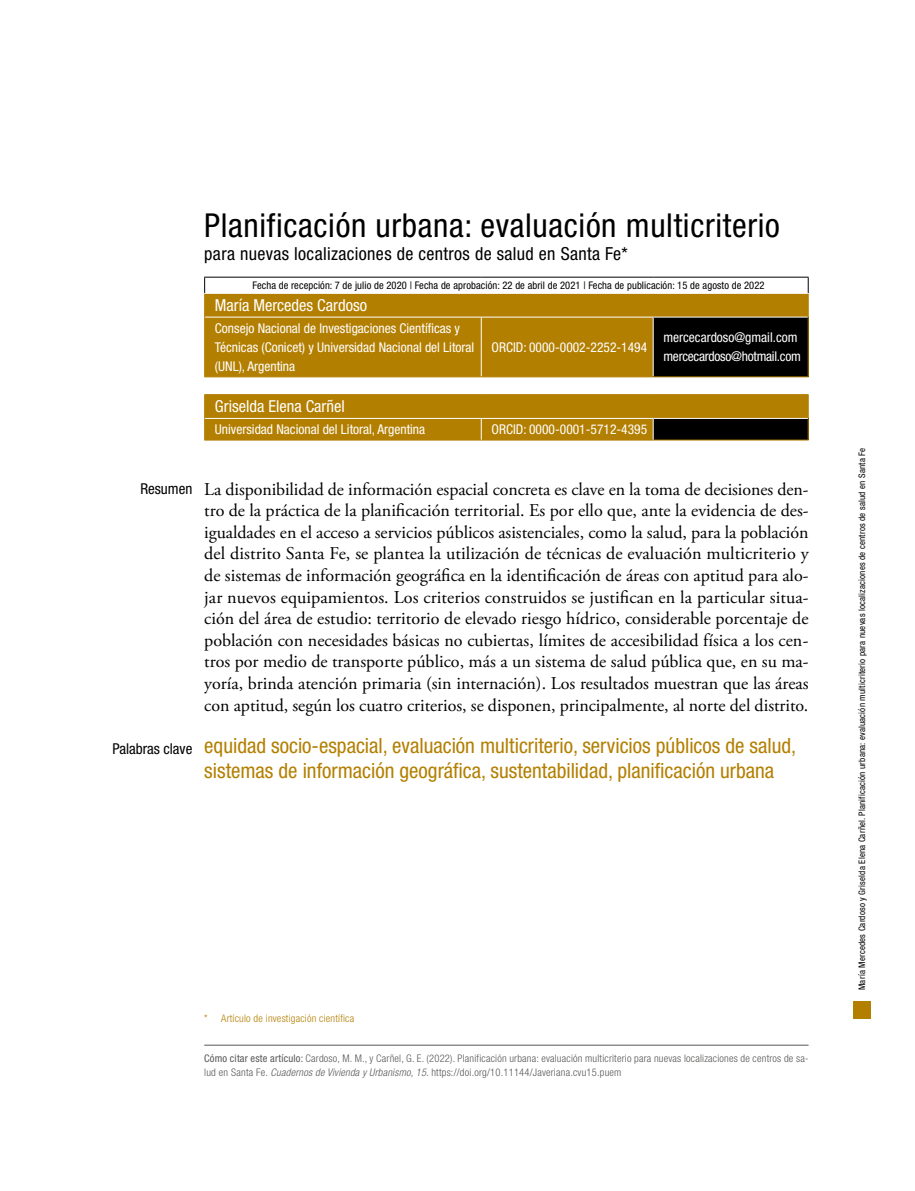
<style>
.page{position:relative;width:915px;height:1191px;background:#fff}
.page>*{position:absolute;margin:0;border:0;box-sizing:border-box;transform-origin:0 0}
.t1{font:condensed 33px "Helvetica Neue LT Std";letter-spacing:.02em;color:#000}
.t2{font:condensed 21px/25.2px "Helvetica Neue LT Std";color:#b37f00}
.t3{font:18px/21.6px "Adobe Garamond Pro";color:#000;text-align:justify}
.t4{font:condensed 18px "Helvetica Neue LT Std";letter-spacing:.02em;color:#000}
.t5{font:condensed 16.5px "Helvetica Neue LT Std";color:#fff}
.t6{font:condensed 15px "Helvetica Neue LT Std";color:#000}
.t7{font:condensed 13.5px/19px "Helvetica Neue LT Std";color:#fff}
.t8{font:condensed 13.5px/19px "Helvetica Neue LT Std";letter-spacing:-.02em;color:#fff}
.t9{font:300 condensed 10.5px/13.5px "Helvetica Neue LT Std";letter-spacing:.02em;color:#575756}
.t10{font:condensed 10.5px "Helvetica Neue LT Std";letter-spacing:.01em;color:#000}
.t11{font:300 condensed 10.5px "Helvetica Neue LT Std";letter-spacing:.02em;color:#b37f00}
.t12{font:condensed 9px "Helvetica Neue LT Std";letter-spacing:.02em;color:#000}
.s1{font-weight:400}
.s2{font-style:italic}
</style>
<div class="page">
<div style="left:852px;top:1000px;width:18px;height:18px;background:#b37f00"></div>
<div style="left:205px;top:294px;width:602px;height:82px;background:#b37f00"></div>
<div style="left:653px;top:317px;width:154px;height:60px;background:#000"></div>
<hr style="left:205px;top:317px;width:276px;height:1px;background:#fff">
<hr style="left:481px;top:317px;width:172px;height:1px;background:#fff">
<hr style="left:480px;top:317px;width:1px;height:59px;background:#fff">
<hr style="left:653px;top:317px;width:154px;height:1px;background:#fff">
<hr style="left:652px;top:317px;width:1px;height:59px;background:#fff">
<hr style="left:204px;top:317px;width:1px;height:59px;background:#b37f00">
<hr style="left:807px;top:317px;width:1px;height:59px;background:#b37f00">
<hr style="left:204px;top:376px;width:277px;height:1px;background:#b37f00">
<hr style="left:481px;top:376px;width:172px;height:1px;background:#b37f00">
<hr style="left:653px;top:376px;width:155px;height:1px;background:#b37f00">
<hr style="left:204px;top:277px;width:277px;height:1px;background:#000">
<hr style="left:481px;top:277px;width:172px;height:1px;background:#000">
<hr style="left:653px;top:277px;width:155px;height:1px;background:#000">
<svg style="left:204px;top:277px;width:1px;height:40px"></svg>
<svg style="left:807px;top:277px;width:1px;height:40px"></svg>
<hr style="left:204px;top:440px;width:277px;height:1px;background:#b37f00">
<hr style="left:481px;top:440px;width:172px;height:1px;background:#b37f00">
<hr style="left:653px;top:440px;width:155px;height:1px;background:#b37f00">
<svg style="left:204px;top:394px;width:604px;height:46px;background:#a07306"></svg>
<hr style="left:204px;top:1045px;width:604px;height:1px;background:#575756">
<h1 class="t1" style="left:204px;top:206px;width:577px">Planificación urbana: evaluación multicriterio</h1>
<p class="t4" style="left:204px;top:243px;width:425px">para nuevas localizaciones de centros de salud en Santa Fe*</p>
<p class="t10" style="left:252px;top:279px;width:513px">Fecha de recepción: 7 de julio de 2020 | Fecha de aprobación: 22 de abril de 2021 | Fecha de publicación: 15 de agosto de 2022</p>
<p class="t5" style="left:215px;top:296px;width:154px">María Mercedes Cardoso</p>
<p class="t7" style="left:215px;top:318px;width:261px">Consejo Nacional de Investigaciones Científicas y<br>Técnicas (Conicet) y Universidad Nacional del Litoral (UNL), Argentina</p>
<p class="t7" style="left:491px;top:337px;width:157px">ORCID: 0000-0002-2252-1494</p>
<p class="t8" style="left:663px;top:328px;width:139px">mercecardoso@gmail.com mercecardoso@hotmail.com</p>
<p class="t5" style="left:215px;top:397px;width:131px">Griselda Elena Carñel</p>
<p class="t7" style="left:215px;top:420px;width:212px">Universidad Nacional del Litoral, Argentina</p>
<p class="t7" style="left:491px;top:420px;width:157px">ORCID: 0000-0001-5712-4395</p>
<p class="t6" style="left:140px;top:480px;width:53px">Resumen</p>
<p class="t6" style="left:112px;top:740px;width:81px">Palabras clave</p>
<p class="t3" style="left:204px;top:479px;width:605px">La disponibilidad de información espacial concreta es clave en la toma de decisiones den&shy;tro de la práctica de la planificación territorial. Es por ello que, ante la evidencia de des&shy;igualdades en el acceso a servicios públicos asistenciales, como la salud, para la población del distrito Santa Fe, se plantea la utilización de técnicas de evaluación multicriterio y de sistemas de información geográfica en la identificación de áreas con aptitud para alo&shy;jar nuevos equipamientos. Los criterios construidos se justifican en la particular situa&shy;ción del área de estudio: territorio de elevado riesgo hídrico, considerable porcentaje de población con necesidades básicas no cubiertas, límites de accesibilidad física a los cen&shy;tros por medio de transporte público, más a un sistema de salud pública que, en su ma&shy;yoría, brinda atención primaria (sin internación). Los resultados muestran que las áreas con aptitud, según los cuatro criterios, se disponen, principalmente, al norte del distrito.</p>
<p class="t2" style="left:204px;top:732px;width:593px">equidad socio-espacial, evaluación multicriterio, servicios públicos de salud, sistemas de información geográfica, sustentabilidad, planificación urbana</p>
<p class="t11" style="left:204px;top:1012px;width:151px">* Artículo de investigación científica</p>
<p class="t9" style="left:204px;top:1051px;width:605px"><span class="s1">Cómo citar este artículo:</span> Cardoso, M. M., y Carñel, G. E. (2022). Planificación urbana: evaluación multicriterio para nuevas localizaciones de centros de sa&shy;lud en Santa Fe. <span class="s2">Cuadernos de Vivienda y Urbanismo</span>, <span class="s2">15</span>. https://doi.org/10.11144/Javeriana.cvu15.puem</p>
<p class="t12" style="left:856px;top:990px;width:543px;rotate:-90deg">María Mercedes Cardoso y Griselda Elena Carñel. Planificación urbana: evaluación multicriterio para nuevas localizaciones de centros de salud en Santa Fe</p>
</div>
